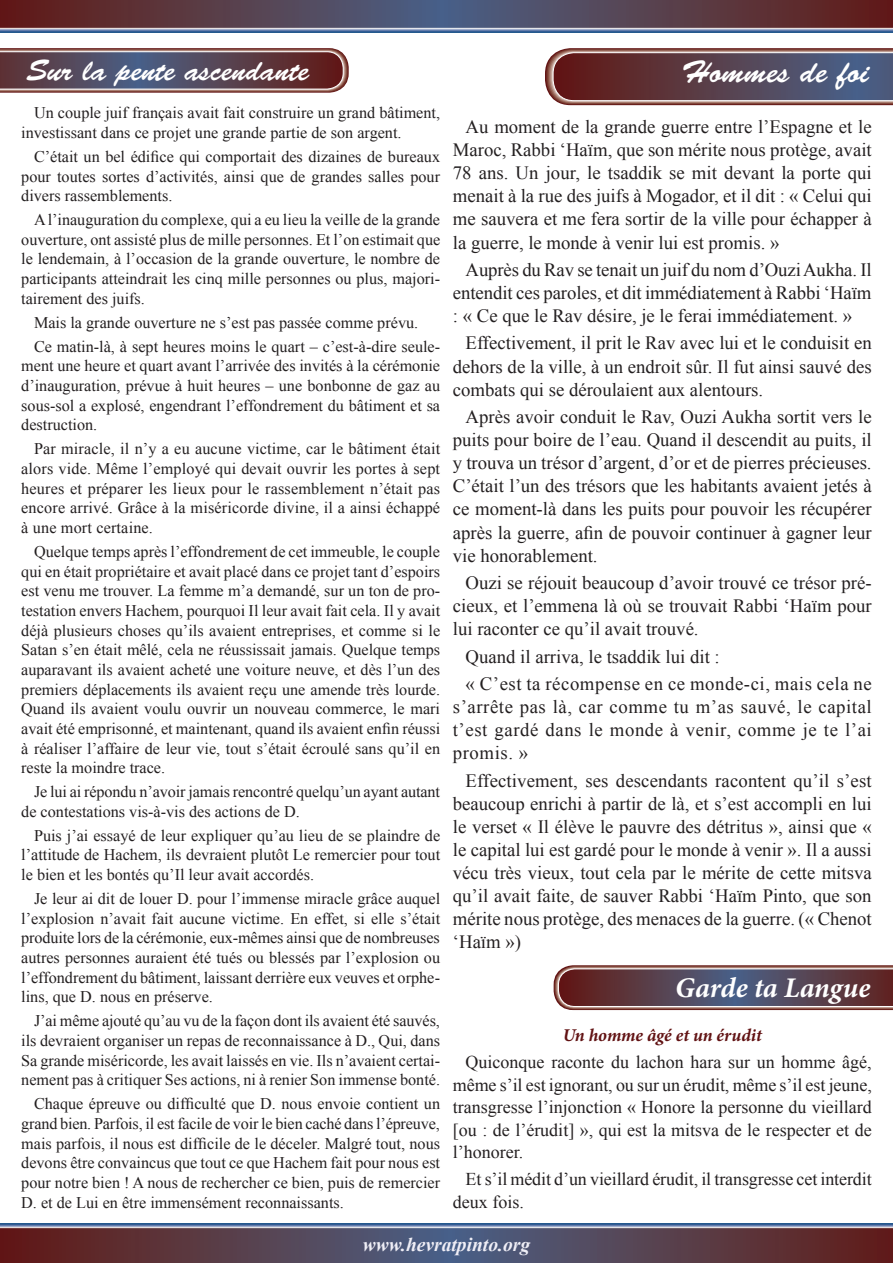
<style>
.page{position:relative;width:893px;height:1263px;background:#fff}
.page>*{position:absolute;margin:0;border:0;box-sizing:border-box;transform-origin:0 0}
.t1{font:31.5px "Brush Script Std";color:#fff}
.t2{font:30px "Brush Script Std";color:#fff}
.t3{font:italic 700 28.5px "Minion Pro";color:#fff}
.t4{font:italic 700 19.5px "Times New Roman";color:#efeef6}
.t5{font:18.75px/23.1px "Times New Roman";color:#231f20;text-align:justify}
.t6{font:18.75px/27.3px "Times New Roman";letter-spacing:.03em;color:#231f20}
.t7{font:18px/22.6px "Times New Roman";color:#231f20;text-align:justify}
.t8{font:italic 700 18px "Minion Pro";letter-spacing:-.005em;color:#611213}
.t9{font:16.2px/19.6px "Times New Roman";color:#231f20;text-align:justify}
</style>
<div class="page">
<svg style="left:0;top:0;width:893px;height:33px;background:#5c4a5c"></svg>
<svg style="left:0;top:1223px;width:893px;height:40px;background:#5b4859"></svg>
<svg style="left:0;top:48px;width:349px;height:45px;background:#69525d"></svg>
<svg style="left:545px;top:48px;width:348px;height:57px;background:#684f5a"></svg>
<svg style="left:554px;top:965px;width:339px;height:45px;background:#694f59"></svg>
<h2 class="t2" style="left:27px;top:54px;width:284px">Sur la pente ascendante</h2>
<p class="t9" style="left:21px;top:103px;width:420px;text-indent:13px">Un couple juif français avait fait construire un grand bâtiment, investissant dans ce projet une grande partie de son argent.</p>
<p class="t9" style="left:21px;top:146px;width:420px;text-indent:13px">C’était un bel édifice qui comportait des dizaines de bureaux pour toutes sortes d’activités, ainsi que de grandes salles pour divers rassemblements.</p>
<p class="t9" style="left:21px;top:210px;width:421px;text-indent:13px">A l’inauguration du complexe, qui a eu lieu la veille de la grande ouverture, ont assisté plus de mille personnes. Et l’on estimait que le lendemain, à l’occasion de la grande ouverture, le nombre de participants atteindrait les cinq mille personnes ou plus, majori&shy;tairement des juifs.</p>
<p class="t9" style="left:34px;top:310px;width:408px;line-height:24px">Mais la grande ouverture ne s’est pas passée comme prévu.<br>Ce matin-là, à sept heures moins le quart – c’est-à-dire seule-</p>
<p class="t9" style="left:21px;top:356px;width:420px">ment une heure et quart avant l’arrivée des invités à la cérémonie d’inauguration, prévue à huit heures – une bonbonne de gaz au sous-sol a explosé, engendrant l’effondrement du bâtiment et sa destruction.</p>
<p class="t9" style="left:21px;top:439px;width:420px;text-indent:13px">Par miracle, il n’y a eu aucune victime, car le bâtiment était alors vide. Même l’employé qui devait ouvrir les portes à sept heures et préparer les lieux pour le rassemblement n’était pas encore arrivé. Grâce à la miséricorde divine, il a ainsi échappé à une mort certaine.</p>
<p class="t9" style="left:21px;top:541px;width:420px;text-indent:13px">Quelque temps après l’effondrement de cet immeuble, le couple qui en était propriétaire et avait placé dans ce projet tant d’espoirs est venu me trouver. La femme m’a demandé, sur un ton de pro&shy;testation envers Hachem, pourquoi Il leur avait fait cela. Il y avait déjà plusieurs choses qu’ils avaient entreprises, et comme si le Satan s’en était mêlé, cela ne réussissait jamais. Quelque temps auparavant ils avaient acheté une voiture neuve, et dès l’un des premiers déplacements ils avaient reçu une amende très lourde.<br>Quand ils avaient voulu ouvrir un nouveau commerce, le mari avait été emprisonné, et maintenant, quand ils avaient enfin réussi à réaliser l’affaire de leur vie, tout s’était écroulé sans qu’il en reste la moindre trace.</p>
<p class="t9" style="left:21px;top:782px;width:420px;text-indent:13px">Je lui ai répondu n’avoir jamais rencontré quelqu’un ayant autant de contestations vis-à-vis des actions de D.</p>
<p class="t9" style="left:21px;top:825px;width:420px;text-indent:13px">Puis j’ai essayé de leur expliquer qu’au lieu de se plaindre de l’attitude de Hachem, ils devraient plutôt Le remercier pour tout le bien et les bontés qu’Il leur avait accordés.</p>
<p class="t9" style="left:21px;top:888px;width:420px;text-indent:13px">Je leur ai dit de louer D. pour l’immense miracle grâce auquel l’explosion n’avait fait aucune victime. En effet, si elle s’était produite lors de la cérémonie, eux-mêmes ainsi que de nombreuses autres personnes auraient été tués ou blessés par l’explosion ou l’effondrement du bâtiment, laissant derrière eux veuves et orphe&shy;lins, que D. nous en préserve.</p>
<p class="t9" style="left:21px;top:1011px;width:420px;text-indent:13px">J’ai même ajouté qu’au vu de la façon dont ils avaient été sauvés, ils devraient organiser un repas de reconnaissance à D., Qui, dans Sa grande miséricorde, les avait laissés en vie. Ils n’avaient certai&shy;nement pas à critiquer Ses actions, ni à renier Son immense bonté.</p>
<p class="t9" style="left:21px;top:1094px;width:420px;text-indent:13px">Chaque épreuve ou difficulté que D. nous envoie contient un grand bien. Parfois, il est facile de voir le bien caché dans l’épreuve, mais parfois, il nous est difficile de le déceler. Malgré tout, nous devons être convaincus que tout ce que Hachem fait pour nous est pour notre bien ! A nous de rechercher ce bien, puis de remercier D. et de Lui en être immensément reconnaissants.</p>
<h1 class="t1" style="left:682px;top:55px;width:189px">Hommes de foi</h1>
<p class="t5" style="left:453px;top:115px;width:420px;text-indent:13px">Au moment de la grande guerre entre l’Espagne et le Maroc, Rabbi ‘Haïm, que son mérite nous protège, avait 78 ans. Un jour, le tsaddik se mit devant la porte qui menait à la rue des juifs à Mogador, et il dit : « Celui qui me sauvera et me fera sortir de la ville pour échapper à la guerre, le monde à venir lui est promis. »</p>
<p class="t5" style="left:453px;top:258px;width:420px;text-indent:13px">Auprès du Rav se tenait un juif du nom d’Ouzi Aukha. Il entendit ces paroles, et dit immédiatement à Rabbi ‘Haïm : « Ce que le Rav désire, je le ferai immédiatement. »</p>
<p class="t5" style="left:453px;top:331px;width:420px;text-indent:13px">Effectivement, il prit le Rav avec lui et le conduisit en dehors de la ville, à un endroit sûr. Il fut ainsi sauvé des combats qui se déroulaient aux alentours.</p>
<p class="t5" style="left:453px;top:405px;width:420px;text-indent:13px">Après avoir conduit le Rav, Ouzi Aukha sortit vers le puits pour boire de l’eau. Quand il descendit au puits, il y trouva un trésor d’argent, d’or et de pierres précieuses.<br>C’était l’un des trésors que les habitants avaient jetés à ce moment-là dans les puits pour pouvoir les récupérer après la guerre, afin de pouvoir continuer à gagner leur vie honorablement.</p>
<p class="t5" style="left:453px;top:571px;width:420px;text-indent:13px">Ouzi se réjouit beaucoup d’avoir trouvé ce trésor pré&shy;cieux, et l’emmena là où se trouvait Rabbi ‘Haïm pour lui raconter ce qu’il avait trouvé.</p>
<p class="t6" style="left:466px;top:642px;width:408px">Quand il arriva, le tsaddik lui dit :<br>« C’est ta récompense en ce monde-ci, mais cela ne</p>
<p class="t5" style="left:453px;top:695px;width:420px">s’arrête pas là, car comme tu m’as sauvé, le capital t’est gardé dans le monde à venir, comme je te l’ai promis. »</p>
<p class="t5" style="left:453px;top:768px;width:420px;text-indent:13px">Effectivement, ses descendants racontent qu’il s’est beaucoup enrichi à partir de là, et s’est accompli en lui le verset « Il élève le pauvre des détritus », ainsi que « le capital lui est gardé pour le monde à venir ». Il a aussi vécu très vieux, tout cela par le mérite de cette mitsva qu’il avait faite, de sauver Rabbi ‘Haïm Pinto, que son mérite nous protège, des menaces de la guerre. (« Chenot ‘Haïm »)</p>
<h3 class="t3" style="left:675px;top:967px;width:197px">Garde ta Langue</h3>
<p class="t8" style="left:563px;top:1022px;width:201px">Un homme âgé et un érudit</p>
<p class="t7" style="left:453px;top:1050px;width:420px;text-indent:13px">Quiconque raconte du lachon hara sur un homme âgé, même s’il est ignorant, ou sur un érudit, même s’il est jeune, transgresse l’injonction « Honore la personne du vieillard [ou : de l’érudit] », qui est la mitsva de le respecter et de l’honorer.</p>
<p class="t7" style="left:453px;top:1167px;width:420px;text-indent:13px">Et s’il médit d’un vieillard érudit, il transgresse cet interdit deux fois.</p>
<p class="t4" style="left:363px;top:1231px;width:169px">www.hevratpinto.org</p>
</div>
